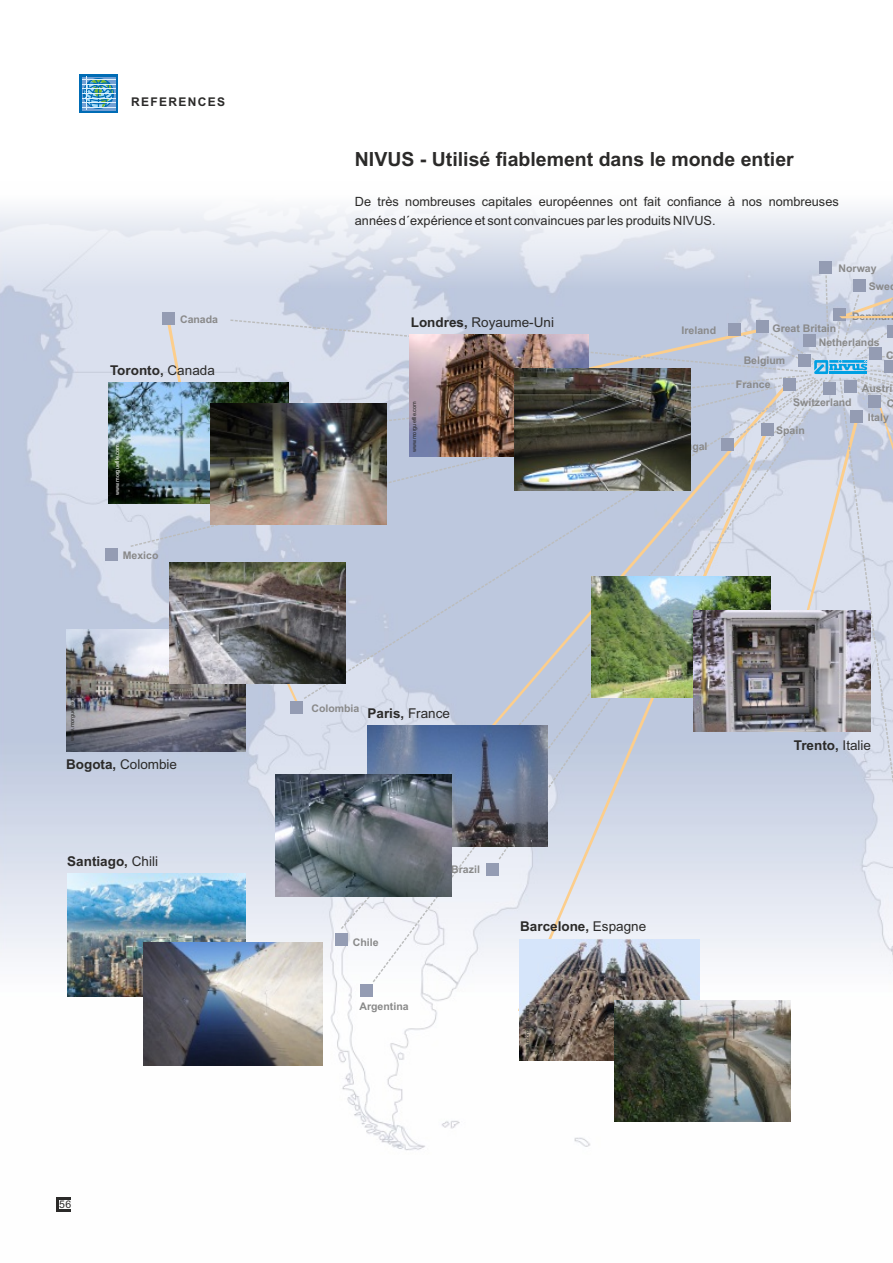
<style>
.page{position:relative;width:893px;height:1263px;background:#fff}
.page>*{position:absolute;margin:0;border:0;box-sizing:border-box;transform-origin:0 0}
.t1{font:700 19.5px "Arial";color:#2b2a29}
.t2{font:700 13.5px "Arial";color:#2b2a29}
.t3{font:13.5px "Arial";color:#2b2a29}
.t4{font:12.75px/19.5px "Arial";color:#2b2a29}
.t5{font:700 12px "Arial";letter-spacing:.11em;color:#2b2a29}
.t6{font:700 10.5px/14px "Arial";color:#898989}
.t7{font:10.5px "Arial";color:#2b2a29}
.t8{font:5.55px "Arial";color:#2b2a29}
.t9{font:5.55px "Arial";color:#fefefe}
.s1{font-weight:400}
.s2{font-weight:700}
</style>
<div class="page">
<img style="left:0;top:298px;width:893px;height:853px">
<div style="left:0;top:181px;width:893px;height:117px;background:linear-gradient(to bottom,#fffffe,#d6ddec)"></div>
<div style="left:105px;top:548px;width:13px;height:13px;background:#949cb3"></div>
<svg style="left:371px;top:879px;width:457px;height:105px"></svg>
<div style="left:360px;top:984px;width:13px;height:12px;background:#949cb3"></div>
<div style="left:335px;top:933px;width:13px;height:13px;background:#949cb3"></div>
<svg style="left:339px;top:879px;width:486px;height:52px"></svg>
<svg style="left:129px;top:376px;width:81px;height:172px;background:#cfd6e6"></svg>
<svg style="left:166px;top:315px;width:24px;height:67px;background:#dcdde2"></svg>
<div style="left:162px;top:312px;width:12px;height:13px;background:#949cb3"></div>
<svg style="left:210px;top:222px;width:683px;height:657px;background:#cbd3e3"></svg>
<img style="left:409px;top:335px;width:179px;height:121px">
<img style="left:66px;top:630px;width:179px;height:121px">
<img style="left:169px;top:562px;width:177px;height:122px">
<img style="left:514px;top:369px;width:177px;height:121px">
<img style="left:520px;top:939px;width:179px;height:122px">
<img style="left:614px;top:1000px;width:177px;height:122px">
<img style="left:368px;top:725px;width:179px;height:122px">
<img style="left:275px;top:774px;width:176px;height:122px">
<img style="left:591px;top:576px;width:179px;height:122px">
<img style="left:694px;top:610px;width:176px;height:122px">
<img style="left:109px;top:382px;width:179px;height:122px">
<img style="left:210px;top:403px;width:176px;height:122px">
<div style="left:79px;top:74px;width:39px;height:39px;background:#006cb5"></div>
<div style="left:82px;top:77px;width:34px;height:33px;background:#729fd4"></div>
<svg style="left:82px;top:77px;width:33px;height:33px"></svg>
<hr style="left:82px;top:79px;width:34px;height:1px;background:#dff1fd">
<hr style="left:82px;top:84px;width:34px;height:1px;background:#dff1fd">
<hr style="left:82px;top:89px;width:34px;height:1px;background:#dff1fd">
<hr style="left:82px;top:93px;width:34px;height:1px;background:#dff1fd">
<hr style="left:82px;top:98px;width:34px;height:1px;background:#dff1fd">
<hr style="left:82px;top:103px;width:34px;height:1px;background:#dff1fd">
<hr style="left:82px;top:107px;width:34px;height:1px;background:#dff1fd">
<hr style="left:87px;top:77px;width:1px;height:33px;background:#dff1fd">
<svg style="left:56px;top:1197px;width:15px;height:15px"></svg>
<img style="left:67px;top:873px;width:179px;height:123px">
<img style="left:144px;top:942px;width:178px;height:123px">
<p class="t5" style="left:131px;top:97px;width:96px">REFERENCES</p>
<p class="t6" style="left:180px;top:314px;width:40px">Canada</p>
<p class="t2" style="left:110px;top:365px;width:106px">Toronto, <span class="s1">Canada</span></p>
<p class="t9" style="left:115px;top:495px;width:53px;rotate:-90deg">www.morguefile.com</p>
<p class="t6" style="left:123px;top:549px;width:37px">Mexico</p>
<p class="t8" style="left:70px;top:741px;width:53px;rotate:-90deg">www.morguefile.com</p>
<p class="t3" style="left:66px;top:759px;width:113px"><span class="s2">Bogota,</span> Colombie</p>
<p class="t2" style="left:67px;top:856px;width:92px">Santiago, <span class="s1">Chili</span></p>
<p class="t7" style="left:59px;top:1200px;width:13px">56</p>
<h1 class="t1" style="left:355px;top:152px;width:440px">NIVUS - Utilisé fiablement dans le monde entier</h1>
<p class="t4" style="left:355px;top:192px;width:485px">De très nombreuses capitales européennes ont fait confiance à nos nombreuses années d´expérience et sont convaincues par les produits NIVUS.</p>
<p class="t3" style="left:411px;top:317px;width:145px"><span class="s2">Londres,</span> Royaume-Uni</p>
<p class="t8" style="left:412px;top:452px;width:53px;rotate:-90deg">www.morguefile.com</p>
<p class="t6" style="left:682px;top:325px;width:36px">Ireland</p>
<p class="t6" style="left:665px;top:440px;width:44px">Portugal</p>
<p class="t6" style="left:838px;top:262px;width:40px">Norway</p>
<p class="t6" style="left:869px;top:281px;width:23px">Swe</p>
<p class="t6" style="left:852px;top:310px;width:41px">Denmar</p>
<p class="t6" style="left:819px;top:322px;width:62px;text-indent:-46px">Great Britain<br>Netherlands</p>
<p class="t6" style="left:744px;top:354px;width:43px">Belgium</p>
<p class="t6" style="left:886px;top:349px;width:9px">C</p>
<p class="t6" style="left:736px;top:379px;width:36px">France</p>
<p class="t6" style="left:862px;top:382px;width:32px">Austri</p>
<p class="t6" style="left:793px;top:396px;width:60px">Switzerland</p>
<p class="t6" style="left:776px;top:424px;width:30px">Spain</p>
<p class="t6" style="left:887px;top:397px;width:9px">C</p>
<p class="t6" style="left:868px;top:411px;width:23px">Italy</p>
<p class="t6" style="left:311px;top:702px;width:50px">Colombia</p>
<p class="t2" style="left:367px;top:708px;width:84px">Paris, <span class="s1">France</span></p>
<p class="t6" style="left:353px;top:936px;width:27px">Chile</p>
<p class="t6" style="left:359px;top:1001px;width:51px">Argentina</p>
<p class="t6" style="left:451px;top:863px;width:30px">Brazil</p>
<p class="t2" style="left:520px;top:921px;width:128px">Barcelone, <span class="s1">Espagne</span></p>
<p class="t8" style="left:525px;top:1056px;width:53px;rotate:-90deg">www.morguefile.com</p>
<p class="t2" style="left:794px;top:740px;width:79px">Trento, <span class="s1">Italie</span></p>
</div>
